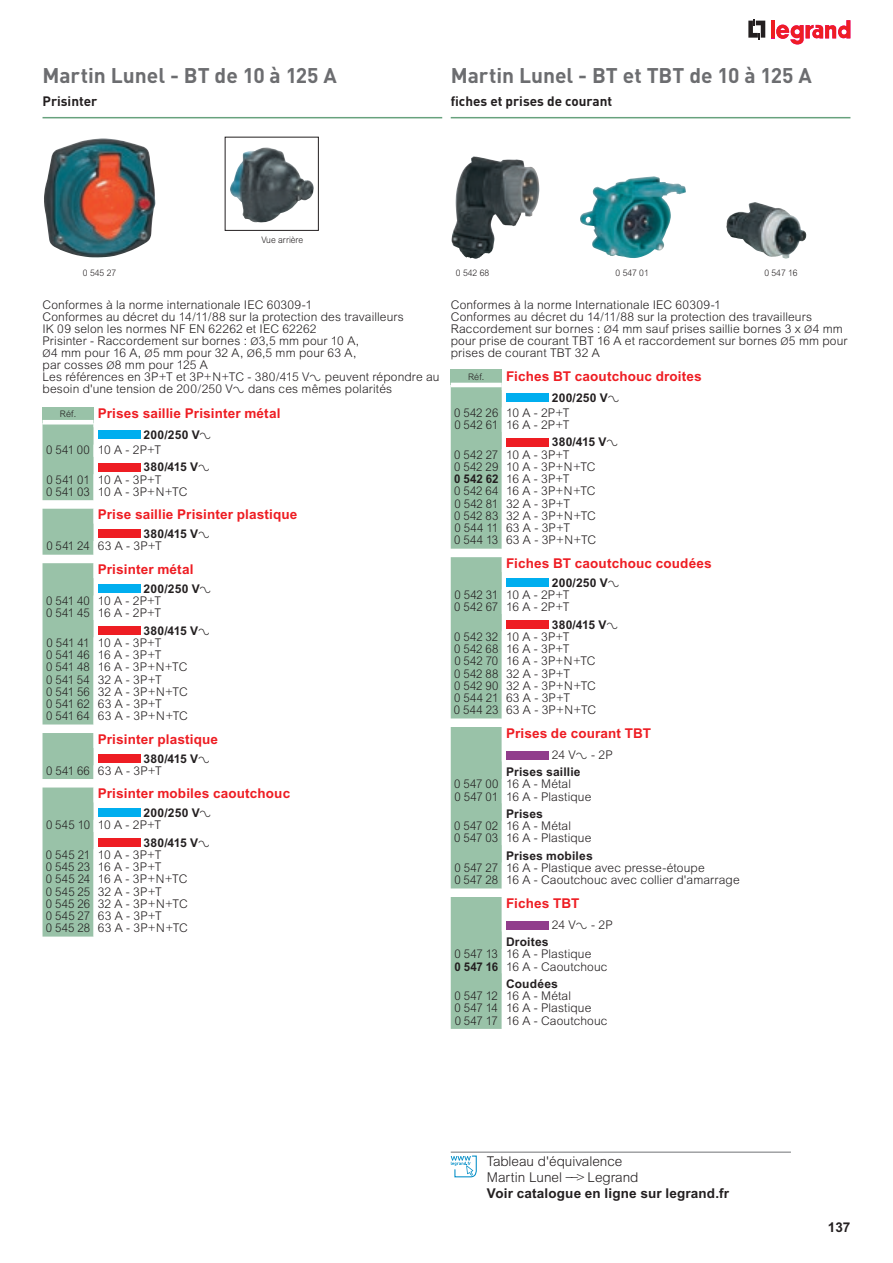
<style>
.page{position:relative;width:893px;height:1263px;background:#fff}
.page>*{position:absolute;margin:0;border:0;box-sizing:border-box;transform-origin:0 0}
.t1{font:700 21px "DIN";letter-spacing:-.005em;color:#6c6d70}
.t2{font:700 13.5px "Arial";letter-spacing:.01em;color:#ee1d23}
.t3{font:300 13.5px/15.8px "Arial";color:#231f20}
.t4{font:700 13.5px "DIN";color:#231f20}
.t5{font:700 13.5px "Arial";color:#231f20}
.t6{font:300 12px/12.3px "Arial";letter-spacing:.01em;color:#231f20;scale:.95 1}
.t7{font:300 12px/12px "Arial";letter-spacing:.01em;color:#231f20}
.t8{font:300 12px/12.3px "Arial";letter-spacing:-.015em;color:#231f20;scale:.95 1}
.t9{font:700 12px/17.4px "Arial";letter-spacing:.015em;color:#231f20}
.t10{font:300 9px "Arial";color:#231f20;scale:.95 1}
.t11{font:300 9px "Arial";color:#231f20}
.s1{font-family:"Legrand 2007";font-weight:400}
.s2{font-weight:700}
.s3{font-weight:300}
</style>
<div class="page">
<svg style="left:748px;top:19px;width:17px;height:20px"></svg>
<hr style="left:771px;top:20px;width:4px;height:18px;background:#ee1d23">
<svg style="left:776px;top:20px;width:74px;height:25px"></svg>
<hr style="left:43px;top:117px;width:399px;height:1px;background:#67a27d">
<hr style="left:451px;top:117px;width:399px;height:1px;background:#67a27d">
<svg style="left:43px;top:424px;width:98px;height:76px"></svg>
<div style="left:43px;top:407px;width:51px;height:15px;background:#99c2a8"></div>
<hr style="left:43px;top:420px;width:51px;height:4px;background:#fff">
<div style="left:98px;top:430px;width:42px;height:9px;background:#00aeef"></div>
<div style="left:98px;top:463px;width:42px;height:8px;background:#ee1d23"></div>
<svg style="left:43px;top:509px;width:98px;height:46px"></svg>
<div style="left:98px;top:530px;width:42px;height:8px;background:#ee1d23"></div>
<div style="left:43px;top:563px;width:51px;height:161px;background:#99c2a8"></div>
<div style="left:98px;top:584px;width:42px;height:9px;background:#00aeef"></div>
<div style="left:98px;top:626px;width:42px;height:8px;background:#ee1d23"></div>
<svg style="left:43px;top:733px;width:98px;height:46px"></svg>
<div style="left:98px;top:754px;width:42px;height:8px;background:#ee1d23"></div>
<div style="left:43px;top:787px;width:51px;height:149px;background:#99c2a8"></div>
<div style="left:98px;top:808px;width:42px;height:9px;background:#00aeef"></div>
<div style="left:98px;top:838px;width:42px;height:8px;background:#ee1d23"></div>
<div style="left:451px;top:387px;width:51px;height:162px;background:#99c2a8"></div>
<div style="left:451px;top:370px;width:51px;height:15px;background:#99c2a8"></div>
<hr style="left:451px;top:383px;width:51px;height:4px;background:#fff">
<div style="left:506px;top:393px;width:43px;height:9px;background:#00aeef"></div>
<div style="left:506px;top:438px;width:43px;height:8px;background:#ee1d23"></div>
<div style="left:451px;top:557px;width:51px;height:161px;background:#99c2a8"></div>
<div style="left:506px;top:578px;width:43px;height:9px;background:#00aeef"></div>
<div style="left:506px;top:620px;width:43px;height:8px;background:#ee1d23"></div>
<div style="left:451px;top:727px;width:51px;height:161px;background:#99c2a8"></div>
<div style="left:506px;top:752px;width:43px;height:8px;background:#913e8c"></div>
<div style="left:451px;top:897px;width:51px;height:132px;background:#99c2a8"></div>
<div style="left:506px;top:922px;width:43px;height:8px;background:#913e8c"></div>
<img style="left:44px;top:138px;width:111px;height:119px">
<img style="left:230px;top:147px;width:84px;height:76px">
<img style="left:580px;top:176px;width:106px;height:82px">
<img style="left:726px;top:202px;width:81px;height:57px">
<img style="left:451px;top:156px;width:88px;height:103px">
<hr style="left:451px;top:1151px;width:340px;height:2px;background:#808285">
<svg style="left:451px;top:1155px;width:26px;height:22px"></svg>
<p class="t1" style="left:43px;top:62px;width:296px">Martin Lunel - BT de 10 à 125 A</p>
<p class="t4" style="left:43px;top:92px;width:56px">Prisinter</p>
<p class="t10" style="left:262px;top:235px;width:45px">Vue arrière</p>
<p class="t1" style="left:451px;top:62px;width:362px">Martin Lunel - BT et TBT de 10 à 125 A</p>
<p class="t4" style="left:451px;top:92px;width:163px">fiches et prises de courant</p>
<p class="t10" style="left:83px;top:268px;width:37px">0 545 27</p>
<p class="t10" style="left:456px;top:268px;width:37px">0 542 68</p>
<p class="t10" style="left:615px;top:268px;width:37px">0 547 01</p>
<p class="t10" style="left:764px;top:268px;width:37px">0 547 16</p>
<p class="t7" style="left:43px;top:299px;width:399px">Conformes à la norme internationale IEC 60309-1<br>Conformes au décret du 14/11/88 sur la protection des travailleurs<br>IK 09 selon les normes NF EN 62262 et IEC 62262<br>Prisinter - Raccordement sur bornes : <span class="s1">Ø</span>3,5 mm pour 10 A,<br><span class="s1">Ø</span>4 mm pour 16 A, <span class="s1">Ø</span>5 mm pour 32 A, <span class="s1">Ø</span>6,5 mm pour 63 A,<br>par cosses <span class="s1">Ø</span>8 mm pour 125 A<br>Les références en 3P+T et 3P+N+TC - 380/415 V<span class="s1">±</span> peuvent répondre au besoin d'une tension de 200/250 V<span class="s1">±</span> dans ces mêmes polarités</p>
<p class="t7" style="left:451px;top:299px;width:398px">Conformes à la norme Internationale IEC 60309-1<br>Conformes au décret du 14/11/88 sur la protection des travailleurs Raccordement sur bornes : <span class="s1">Ø</span>4 mm sauf prises saillie bornes 3 x <span class="s1">Ø</span>4 mm pour prise de courant TBT 16 A et raccordement sur bornes <span class="s1">Ø</span>5 mm pour prises de courant TBT 32 A</p>
<p class="t11" style="left:468px;top:371px;width:18px">Réf.</p>
<p class="t2" style="left:506px;top:368px;width:197px">Fiches BT caoutchouc droites</p>
<p class="t6" style="left:454px;top:390px;width:176px;line-height:15.3px;text-indent:98px"><span class="s2">200/250 V</span><span class="s1">±<br></span>0 542 26 10 A - 2P+T</p>
<p class="t6" style="left:552px;top:416px;width:72px;line-height:17.2px;text-indent:-98px">0 542 61 16 A - 2P+T<br><span class="s2">380/415 V</span><span class="s1">±</span></p>
<p class="t6" style="left:454px;top:448px;width:151px">0 542 27 10 A - 3P+T<br>0 542 29 10 A - 3P+N+TC<br><span class="s2">0 542 62</span> 16 A - 3P+T<br>0 542 64 16 A - 3P+N+TC<br>0 542 81 32 A - 3P+T<br>0 542 83 32 A - 3P+N+TC<br>0 544 11 63 A - 3P+T<br>0 544 13 63 A - 3P+N+TC</p>
<p class="t2" style="left:506px;top:555px;width:207px">Fiches BT caoutchouc coudées</p>
<p class="t8" style="left:454px;top:576px;width:176px;text-indent:98px"><span class="s2">200/250 V</span><span class="s1">±<br></span>0 542 31 10 A - 2P+T<br>0 542 67 16 A - 2P+T</p>
<p class="t6" style="left:454px;top:618px;width:175px;text-indent:98px"><span class="s2">380/415 V</span><span class="s1">±<br></span>0 542 32 10 A - 3P+T<br>0 542 68 16 A - 3P+T<br>0 542 70 16 A - 3P+N+TC<br>0 542 88 32 A - 3P+T<br>0 542 90 32 A - 3P+N+TC<br>0 544 21 63 A - 3P+T<br>0 544 23 63 A - 3P+N+TC</p>
<p class="t2" style="left:506px;top:725px;width:147px">Prises de courant TBT</p>
<p class="t9" style="left:506px;top:746px;width:108px;text-indent:46px"><span class="s3">24 V</span><span class="s1">±</span> <span class="s3">- 2P<br></span>Prises saillie</p>
<p class="t6" style="left:454px;top:778px;width:146px">0 547 00 16 A - Métal<br>0 547 01 16 A - Plastique</p>
<p class="t6" style="left:454px;top:807px;width:146px;text-indent:52px"><span class="s2">Prises<br></span>0 547 02 16 A - Métal<br>0 547 03 16 A - Plastique</p>
<p class="t6" style="left:454px;top:849px;width:302px;text-indent:52px"><span class="s2">Prises mobiles<br></span>0 547 27 16 A - Plastique avec presse-étoupe<br>0 547 28 16 A - Caoutchouc avec collier d'amarrage</p>
<p class="t2" style="left:506px;top:895px;width:75px">Fiches TBT</p>
<p class="t7" style="left:552px;top:918px;width:62px">24 V<span class="s1">±</span> - 2P</p>
<p class="t6" style="left:454px;top:936px;width:163px;text-indent:52px"><span class="s2">Droites<br></span>0 547 13 16 A - Plastique<br><span class="s2">0 547 16</span> 16 A - Caoutchouc</p>
<p class="t6" style="left:455px;top:977px;width:163px;text-indent:51px"><span class="s2">Coudées<br></span>0 547 12 16 A - Métal<br>0 547 14 16 A - Plastique<br>0 547 17 16 A - Caoutchouc</p>
<p class="t11" style="left:60px;top:409px;width:18px">Réf.</p>
<p class="t2" style="left:98px;top:405px;width:184px">Prises saillie Prisinter métal</p>
<p class="t6" style="left:46px;top:427px;width:176px;line-height:15.3px;text-indent:98px"><span class="s2">200/250 V</span><span class="s1">±<br></span>0 541 00 10 A - 2P+T</p>
<p class="t8" style="left:46px;top:461px;width:174px;text-indent:97px"><span class="s2">380/415 V</span><span class="s1">±<br></span>0 541 01 10 A - 3P+T<br>0 541 03 10 A - 3P+N+TC</p>
<p class="t2" style="left:98px;top:507px;width:201px">Prise saillie Prisinter plastique</p>
<p class="t6" style="left:46px;top:528px;width:174px;text-indent:97px"><span class="s2">380/415 V</span><span class="s1">±<br></span>0 541 24 63 A - 3P+T</p>
<p class="t2" style="left:98px;top:561px;width:97px">Prisinter métal</p>
<p class="t6" style="left:46px;top:582px;width:176px;text-indent:97px"><span class="s2">200/250 V</span><span class="s1">±<br></span>0 541 40 10 A - 2P+T<br>0 541 45 16 A - 2P+T</p>
<p class="t6" style="left:46px;top:624px;width:174px;text-indent:98px"><span class="s2">380/415 V</span><span class="s1">±<br></span>0 541 41 10 A - 3P+T<br>0 541 46 16 A - 3P+T<br>0 541 48 16 A - 3P+N+TC<br>0 541 54 32 A - 3P+T<br>0 541 56 32 A - 3P+N+TC<br>0 541 62 63 A - 3P+T<br>0 541 64 63 A - 3P+N+TC</p>
<p class="t2" style="left:98px;top:731px;width:122px">Prisinter plastique</p>
<p class="t6" style="left:46px;top:752px;width:174px;text-indent:98px"><span class="s2">380/415 V</span><span class="s1">±<br></span>0 541 66 63 A - 3P+T</p>
<p class="t2" style="left:98px;top:785px;width:194px">Prisinter mobiles caoutchouc</p>
<p class="t6" style="left:46px;top:807px;width:176px;text-indent:98px"><span class="s2">200/250 V</span><span class="s1">±<br></span>0 545 10 10 A - 2P+T</p>
<p class="t6" style="left:46px;top:836px;width:175px;text-indent:98px"><span class="s2">380/415 V</span><span class="s1">±<br></span>0 545 21 10 A - 3P+T<br>0 545 23 16 A - 3P+T<br>0 545 24 16 A - 3P+N+TC<br>0 545 25 32 A - 3P+T<br>0 545 26 32 A - 3P+N+TC<br>0 545 27 63 A - 3P+T<br>0 545 28 63 A - 3P+N+TC</p>
<p class="t3" style="left:487px;top:1153px;width:244px">Tableau d'équivalence<br>Martin Lunel __&gt; Legrand<br><span class="s2">Voir catalogue en ligne sur legrand.fr</span></p>
<p class="t5" style="left:828px;top:1219px;width:24px">137</p>
</div>
